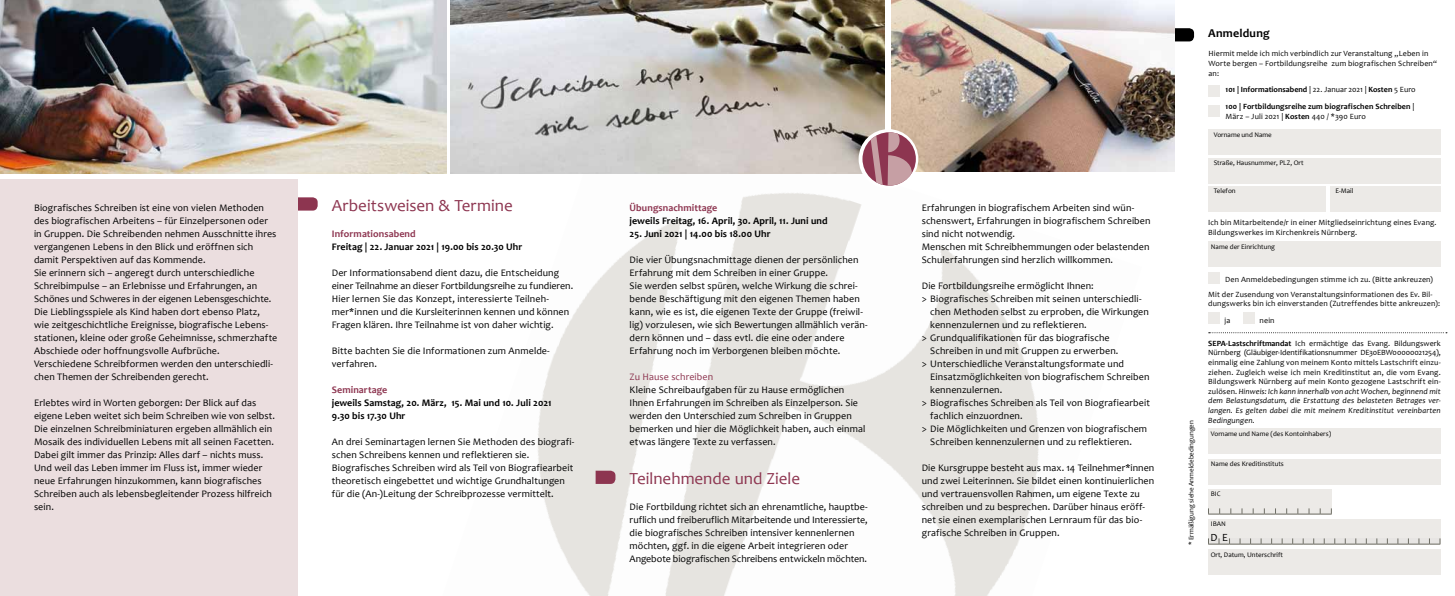
<style>
.page{position:relative;width:1455px;height:596px;background:#fff}
.page>*{position:absolute;margin:0;border:0;box-sizing:border-box;transform-origin:0 0}
.t1{font:17px "Candara";color:#8d3550}
.t2{font:700 12px "Candara";letter-spacing:.02em;color:#000}
.t3{font:11px "Candara";color:#000}
.t4{font:10px/13px "Candara";letter-spacing:.01em;color:#000}
.t5{font:700 10px/13px "Candara";letter-spacing:.005em;color:#000}
.t6{font:700 10px "Candara";letter-spacing:.005em;color:#8d3550}
.t7{font:10px "Candara";letter-spacing:.01em;color:#8d3550}
.t8{font:8px/9.6px "Candara";letter-spacing:.02em;color:#000}
.t9{font:700 8px/16.8px "Candara";letter-spacing:.015em;color:#000}
.t10{font:7px "Candara";color:#000}
.s1{font-weight:400}
.s2{font-weight:700}
.s3{font-style:italic}
</style>
<div class="page">
<img style="left:446px;top:89px;width:695px;height:506px">
<svg style="left:1174px;top:28px;width:19px;height:13px"></svg>
<div style="left:1208px;top:129px;width:232px;height:26px;background:#eceae7"></div>
<div style="left:1208px;top:158px;width:232px;height:25px;background:#eceae7"></div>
<div style="left:1208px;top:186px;width:117px;height:25px;background:#eceae7"></div>
<div style="left:1329px;top:186px;width:111px;height:25px;background:#eceae7"></div>
<div style="left:1208px;top:241px;width:232px;height:26px;background:#eceae7"></div>
<div style="left:1208px;top:458px;width:232px;height:26px;background:#eceae7"></div>
<div style="left:1208px;top:518px;width:232px;height:26px;background:#eceae7"></div>
<div style="left:1208px;top:549px;width:232px;height:25px;background:#eceae7"></div>
<div style="left:1208px;top:488px;width:123px;height:26px;background:#eceae7"></div>
<svg style="left:1208px;top:538px;width:232px;height:6px"></svg>
<svg style="left:1208px;top:508px;width:123px;height:6px"></svg>
<div style="left:1208px;top:272px;width:11px;height:11px;background:#eceae7"></div>
<svg style="left:1208px;top:332px;width:238px;height:1px"></svg>
<div style="left:1208px;top:428px;width:232px;height:26px;background:#eceae7"></div>
<svg style="left:595px;top:470px;width:20px;height:13px"></svg>
<svg style="left:298px;top:197px;width:19px;height:13px"></svg>
<div style="left:1208px;top:312px;width:11px;height:11px;background:#eceae7"></div>
<div style="left:1243px;top:312px;width:11px;height:11px;background:#eceae7"></div>
<img style="left:0;top:0;width:446px;height:174px">
<img style="left:451px;top:0;width:433px;height:174px">
<img style="left:891px;top:0;width:283px;height:171px">
<div style="left:0;top:179px;width:297px;height:416px;background:#ebdedf"></div>
<div style="left:1208px;top:85px;width:11px;height:11px;background:#eceae7"></div>
<div style="left:1208px;top:105px;width:11px;height:11px;background:#eceae7"></div>
<svg style="left:858px;top:129px;width:60px;height:60px"></svg>
<div style="left:862px;top:132px;width:53px;height:53px;background:#8d3550;border-radius:50%"></div>
<svg style="left:864px;top:132px;width:47px;height:53px"></svg>
<p class="t4" style="left:34px;top:201px;width:245px">Biografisches Schreiben ist eine von vielen Methoden des biografischen Arbeitens – für Einzelpersonen oder in Gruppen. Die Schreibenden nehmen Ausschnitte ihres vergangenen Lebens in den Blick und eröffnen sich damit Perspektiven auf das Kommende.<br>Sie erinnern sich – angeregt durch unterschiedliche Schreibimpulse – an Erlebnisse und Erfahrungen, an Schönes und Schweres in der eigenen Lebensgeschichte.<br>Die Lieblingsspiele als Kind haben dort ebenso Platz, wie zeitgeschichtliche Ereignisse, biografische Lebens&shy;stationen, kleine oder große Geheimnisse, schmerzhafte Abschiede oder hoffnungsvolle Aufbrüche.<br>Verschiedene Schreibformen werden den unterschiedli&shy;chen Themen der Schreibenden gerecht.</p>
<p class="t4" style="left:34px;top:396px;width:242px">Erlebtes wird in Worten geborgen: Der Blick auf das eigene Leben weitet sich beim Schreiben wie von selbst.<br>Die einzelnen Schreibminiaturen ergeben allmählich ein Mosaik des individuellen Lebens mit all seinen Facetten.<br>Dabei gilt immer das Prinzip: Alles darf – nichts muss.<br>Und weil das Leben immer im Fluss ist, immer wieder neue Erfahrungen hinzukommen, kann biografisches Schreiben auch als lebensbegleitender Prozess hilfreich sein.</p>
<h1 class="t1" style="left:332px;top:194px;width:182px">Arbeitsweisen &amp; Termine</h1>
<p class="t6" style="left:332px;top:227px;width:85px">Informationsabend</p>
<p class="t5" style="left:332px;top:239px;width:192px">Freitag | 22. Januar 2021 | 19.00 bis 20.30 Uhr</p>
<p class="t4" style="left:332px;top:266px;width:243px">Der Informationsabend dient dazu, die Entscheidung einer Teilnahme an dieser Fortbildungsreihe zu fundieren.<br>Hier lernen Sie das Konzept, interessierte Teilneh&shy;mer*innen und die Kursleiterinnen kennen und können Fragen klären. Ihre Teilnahme ist von daher wichtig.</p>
<p class="t4" style="left:332px;top:344px;width:219px">Bitte bachten Sie die Informationen zum Anmelde&shy;verfahren.</p>
<p class="t6" style="left:332px;top:383px;width:57px">Seminartage</p>
<p class="t5" style="left:332px;top:395px;width:221px">jeweils Samstag, 20. März, 15. Mai und 10. Juli 2021<br>9.30 bis 17.30 Uhr</p>
<p class="t4" style="left:332px;top:435px;width:244px">An drei Seminartagen lernen Sie Methoden des biografi&shy;schen Schreibens kennen und reflektieren sie.<br>Biografisches Schreiben wird als Teil von Biografiearbeit theoretisch eingebettet und wichtige Grundhaltungen für die (An-)Leitung der Schreibprozesse vermittelt.</p>
<p class="t6" style="left:629px;top:201px;width:89px">Übungsnachmittage</p>
<p class="t5" style="left:629px;top:213px;width:199px">jeweils Freitag, 16. April, 30. April, 11. Juni und</p>
<p class="t5" style="left:629px;top:226px;width:142px">25. Juni 2021 | 14.00 bis 18.00 Uhr</p>
<p class="t4" style="left:629px;top:253px;width:239px">Die vier Übungsnachmittage dienen der persönlichen Erfahrung mit dem Schreiben in einer Gruppe.<br>Sie werden selbst spüren, welche Wirkung die schrei&shy;bende Beschäftigung mit den eigenen Themen haben kann, wie es ist, die eigenen Texte der Gruppe (freiwil&shy;lig) vorzulesen, wie sich Bewertungen allmählich verän&shy;dern können und – dass evtl. die eine oder andere Erfahrung noch im Verborgenen bleiben möchte.</p>
<p class="t7" style="left:629px;top:370px;width:85px">Zu Hause schreiben</p>
<p class="t4" style="left:629px;top:383px;width:237px">Kleine Schreibaufgaben für zu Hause ermöglichen Ihnen Erfahrungen im Schreiben als Einzelperson. Sie werden den Unterschied zum Schreiben in Gruppen bemerken und hier die Möglichkeit haben, auch einmal etwas längere Texte zu verfassen.</p>
<h1 class="t1" style="left:629px;top:467px;width:172px">Teilnehmende und Ziele</h1>
<p class="t4" style="left:629px;top:500px;width:240px">Die Fortbildung richtet sich an ehrenamtliche, hauptbe&shy;ruflich und freiberuflich Mitarbeitende und Interessierte, die biografisches Schreiben intensiver kennenlernen möchten, ggf. in die eigene Arbeit integrieren oder Angebote biografischen Schreibens entwickeln möchten.</p>
<p class="t4" style="left:921px;top:201px;width:230px">Erfahrungen in biografischem Arbeiten sind wün&shy;schenswert, Erfahrungen in biografischem Schreiben sind nicht notwendig.<br>Menschen mit Schreibhemmungen oder belastenden Schulerfahrungen sind herzlich willkommen.</p>
<p class="t4" style="left:921px;top:279px;width:173px">Die Fortbildungsreihe ermöglicht Ihnen:</p>
<p class="t4" style="left:921px;top:292px;width:221px">&gt; Biografisches Schreiben mit seinen unterschiedli-</p>
<p class="t4" style="left:930px;top:305px;width:220px">chen Methoden selbst zu erproben, die Wirkungen</p>
<p class="t4" style="left:930px;top:318px;width:158px">kennenzulernen und zu reflektieren.</p>
<p class="t4" style="left:921px;top:331px;width:189px">&gt; Grundqualifikationen für das biografische</p>
<p class="t4" style="left:930px;top:344px;width:190px">Schreiben in und mit Gruppen zu erwerben.</p>
<p class="t4" style="left:921px;top:357px;width:204px">&gt; Unterschiedliche Veranstaltungsformate und</p>
<p class="t4" style="left:930px;top:370px;width:221px">Einsatzmöglichkeiten von biografischem Schreiben</p>
<p class="t4" style="left:930px;top:383px;width:73px">kennenzulernen.</p>
<p class="t4" style="left:921px;top:396px;width:230px">&gt; Biografisches Schreiben als Teil von Biografiearbeit</p>
<p class="t4" style="left:930px;top:409px;width:94px">fachlich einzuordnen.</p>
<p class="t4" style="left:921px;top:422px;width:227px">&gt; Die Möglichkeiten und Grenzen von biografischem</p>
<p class="t4" style="left:930px;top:435px;width:203px">Schreiben kennenzulernen und zu reflektieren.</p>
<p class="t4" style="left:921px;top:461px;width:234px">Die Kursgruppe besteht aus max. 14 Teilnehmer*innen und zwei Leiterinnen. Sie bildet einen kontinuierlichen und vertrauensvollen Rahmen, um eigene Texte zu schreiben und zu besprechen. Darüber hinaus eröff&shy;net sie einen exemplarischen Lernraum für das bio&shy;grafische Schreiben in Gruppen.</p>
<p class="t10" style="left:1186px;top:545px;width:126px;rotate:-90deg">* Ermäßigung siehe Anmeldebedingungen</p>
<p class="t2" style="left:1208px;top:25px;width:63px">Anmeldung</p>
<p class="t8" style="left:1208px;top:49px;width:230px">Hiermit melde ich mich verbindlich zur Veranstaltung „Leben in<br>Worte bergen – Fortbildungsreihe zum biografischen Schreiben“ an:</p>
<p class="t9" style="left:1225px;top:81px;width:192px">101 | Informationsabend <span class="s1">| 22. Januar 2021 |</span> Kosten <span class="s1">5 Euro<br></span>100 | Fortbildungsreihe zum biografischen Schreiben <span class="s1">|</span></p>
<p class="t8" style="left:1225px;top:111px;width:142px">März – Juli 2021 | <span class="s2">Kosten</span> 440 / *390 Euro</p>
<p class="t10" style="left:1213px;top:130px;width:60px">Vorname und Name</p>
<p class="t10" style="left:1213px;top:158px;width:91px">Straße, Hausnummer, PLZ, Ort</p>
<p class="t10" style="left:1213px;top:187px;width:24px">Telefon</p>
<p class="t10" style="left:1335px;top:187px;width:19px">E-Mail</p>
<p class="t8" style="left:1208px;top:217px;width:230px">Ich bin Mitarbeitende/r in einer Mitgliedseinrichtung eines Evang.<br>Bildungswerkes im Kirchenkreis Nürnberg.</p>
<p class="t10" style="left:1210px;top:242px;width:66px">Name der Einrichtung</p>
<p class="t8" style="left:1225px;top:275px;width:209px">Den Anmeldebedingungen stimme ich zu. (Bitte ankreuzen)</p>
<p class="t8" style="left:1208px;top:289px;width:233px">Mit der Zusendung von Veranstaltungsinformationen des Ev. Bil&shy;dungswerks bin ich einverstanden (Zutreffendes bitte ankreuzen):</p>
<p class="t8" style="left:1224px;top:316px;width:7px">ja</p>
<p class="t8" style="left:1259px;top:315px;width:16px">nein</p>
<p class="t8" style="left:1208px;top:338px;width:234px;text-align:justify"><span class="s2">SEPA-Lastschriftmandat</span> Ich ermächtige das Evang. Bildungswerk Nürnberg (Gläubiger-Identifikationsnummer DE30EBW00000021254), einmalig eine Zahlung von meinem Konto mittels Lastschrift einzu&shy;ziehen. Zugleich weise ich mein Kreditinstitut an, die vom Evang.<br>Bildungswerk Nürnberg auf mein Konto gezogene Lastschrift ein&shy;zulösen. <span class="s3">Hinweis: Ich kann innerhalb von acht Wochen, beginnend mit dem Belastungsdatum, die Erstattung des belasteten Betrages ver&shy;langen. Es gelten dabei die mit meinem Kreditinstitut vereinbarten Bedingungen.</span></p>
<p class="t10" style="left:1210px;top:429px;width:122px">Vorname und Name (des Kontoinhabers)</p>
<p class="t10" style="left:1210px;top:459px;width:74px">Name des Kreditinstituts</p>
<p class="t10" style="left:1210px;top:488px;width:11px">BIC</p>
<p class="t10" style="left:1210px;top:518px;width:17px">IBAN</p>
<p class="t3" style="left:1210px;top:530px;width:19px">D E</p>
<p class="t10" style="left:1210px;top:549px;width:74px">Ort, Datum, Unterschrift</p>
</div>
